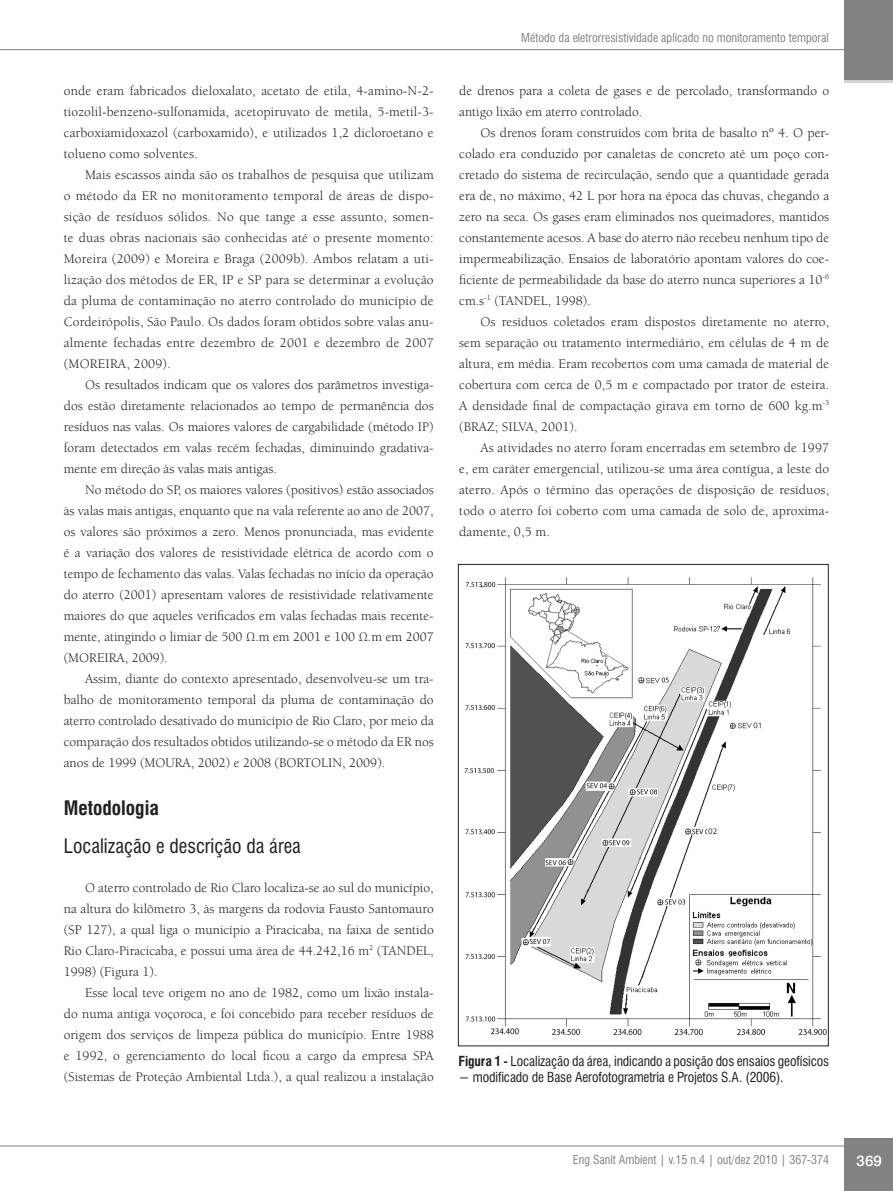
<style>
.page{position:relative;width:893px;height:1191px;background:#fff}
.page>*{position:absolute;margin:0;border:0;box-sizing:border-box;transform-origin:0 0}
._04_1_sub2{font:condensed 19.5px "Swiss 721 BT";color:#231f20}
._04_0_sub1{font:700 condensed 19.5px "Swiss 721 BT";color:#231f20}
.t1{font:500 15px "Swiss 721 BT";color:#fff}
._05_0_texto_txt{font:13.5px/21px "Berkeley Std";color:#231f20;text-align:justify}
._07_0_tabela-img-tit{font:condensed 13.5px/16.2px "Swiss 721 BT";letter-spacing:-.01em;color:#231f20}
._09_0_cabecalho{font:condensed 12px "Swiss 721 BT";color:#808285}
.s1{font-weight:700}
</style>
<div class="page">
<hr style="left:0;top:49px;width:866px;height:1px;background:#808285">
<hr style="left:0;top:1145px;width:874px;height:1px;background:#808285">
<div style="left:845px;top:0;width:48px;height:82px;background:#d1d2d4"></div>
<div style="left:845px;top:0;width:48px;height:80px;background:#808285"></div>
<div style="left:845px;top:1138px;width:48px;height:53px;background:#808285"></div>
<img style="left:464px;top:577px;width:362px;height:458px">
<p class="_05_0_texto_txt" style="left:64px;top:80px;width:371px">onde eram fabricados dieloxalato, acetato de etila, 4-amino-N-2- tiozolil-benzeno-sulfonamida, acetopiruvato de metila, 5-metil-3- carboxiamidoxazol (carboxamido), e utilizados 1,2 dicloroetano e tolueno como solventes.</p>
<p class="_05_0_texto_txt" style="left:64px;top:164px;width:371px;text-indent:21px">Mais escassos ainda são os trabalhos de pesquisa que utilizam o método da ER no monitoramento temporal de áreas de dispo&shy;sição de resíduos sólidos. No que tange a esse assunto, somen&shy;te duas obras nacionais são conhecidas até o presente momento:<br>Moreira (2009) e Moreira e Braga (2009b). Ambos relatam a uti&shy;lização dos métodos de ER, IP e SP para se determinar a evolução da pluma de contaminação no aterro controlado do município de Cordeirópolis, São Paulo. Os dados foram obtidos sobre valas anu&shy;almente fechadas entre dezembro de 2001 e dezembro de 2007 (MOREIRA, 2009).</p>
<p class="_05_0_texto_txt" style="left:64px;top:374px;width:371px;text-indent:21px">Os resultados indicam que os valores dos parâmetros investiga&shy;dos estão diretamente relacionados ao tempo de permanência dos resíduos nas valas. Os maiores valores de cargabilidade (método IP) foram detectados em valas recém fechadas, diminuindo gradativa&shy;mente em direção às valas mais antigas.</p>
<p class="_05_0_texto_txt" style="left:64px;top:479px;width:371px;text-indent:21px">No método do SP, os maiores valores (positivos) estão associados às valas mais antigas, enquanto que na vala referente ao ano de 2007, os valores são próximos a zero. Menos pronunciada, mas evidente é a variação dos valores de resistividade elétrica de acordo com o tempo de fechamento das valas. Valas fechadas no início da operação do aterro (2001) apresentam valores de resistividade relativamente maiores do que aqueles verificados em valas fechadas mais recente&shy;mente, atingindo o limiar de 500 Ω.m em 2001 e 100 Ω.m em 2007 (MOREIRA, 2009).</p>
<p class="_05_0_texto_txt" style="left:64px;top:668px;width:371px;text-indent:21px">Assim, diante do contexto apresentado, desenvolveu-se um tra&shy;balho de monitoramento temporal da pluma de contaminação do aterro controlado desativado do município de Rio Claro, por meio da comparação dos resultados obtidos utilizando-se o método da ER nos anos de 1999 (MOURA, 2002) e 2008 (BORTOLIN, 2009).</p>
<p class="_04_0_sub1" style="left:64px;top:796px;width:97px">Metodologia</p>
<p class="_04_1_sub2" style="left:64px;top:834px;width:239px">Localização e descrição da área</p>
<p class="_05_0_texto_txt" style="left:64px;top:877px;width:371px;text-indent:21px">O aterro controlado de Rio Claro localiza-se ao sul do município, na altura do kilômetro 3, às margens da rodovia Fausto Santomauro (SP 127), a qual liga o município a Piracicaba, na faixa de sentido Rio Claro-Piracicaba, e possui uma área de 44.242,16 m<sup>2</sup> (TANDEL, 1998) (Figura 1).</p>
<p class="_05_0_texto_txt" style="left:64px;top:982px;width:371px;text-indent:21px">Esse local teve origem no ano de 1982, como um lixão instala&shy;do numa antiga voçoroca, e foi concebido para receber resíduos de origem dos serviços de limpeza pública do município. Entre 1988 e 1992, o gerenciamento do local ficou a cargo da empresa SPA (Sistemas de Proteção Ambiental Ltda.), a qual realizou a instalação</p>
<p class="_09_0_cabecalho" style="left:521px;top:30px;width:309px">Método da eletrorresistividade aplicado no monitoramento temporal</p>
<p class="_05_0_texto_txt" style="left:459px;top:80px;width:371px">de drenos para a coleta de gases e de percolado, transformando o antigo lixão em aterro controlado.</p>
<p class="_05_0_texto_txt" style="left:459px;top:122px;width:371px;text-indent:21px">Os drenos foram construídos com brita de basalto nº 4. O per&shy;colado era conduzido por canaletas de concreto até um poço con&shy;cretado do sistema de recirculação, sendo que a quantidade gerada era de, no máximo, 42 L por hora na época das chuvas, chegando a zero na seca. Os gases eram eliminados nos queimadores, mantidos constantemente acesos. A base do aterro não recebeu nenhum tipo de impermeabilização. Ensaios de laboratório apontam valores do coe&shy;ficiente de permeabilidade da base do aterro nunca superiores a 10<sup>-6 </sup>cm.s<sup>-1</sup> (TANDEL, 1998).</p>
<p class="_05_0_texto_txt" style="left:459px;top:311px;width:371px;text-indent:21px">Os resíduos coletados eram dispostos diretamente no aterro, sem separação ou tratamento intermediário, em células de 4 m de altura, em média. Eram recobertos com uma camada de material de cobertura com cerca de 0,5 m e compactado por trator de esteira.<br>A densidade final de compactação girava em torno de 600 kg.m<sup>-3 </sup>(BRAZ; SILVA, 2001).</p>
<p class="_05_0_texto_txt" style="left:459px;top:437px;width:371px;text-indent:21px">As atividades no aterro foram encerradas em setembro de 1997 e, em caráter emergencial, utilizou-se uma área contígua, a leste do aterro. Após o término das operações de disposição de resíduos, todo o aterro foi coberto com uma camada de solo de, aproxima&shy;damente, 0,5 m.</p>
<p class="_07_0_tabela-img-tit" style="left:459px;top:1052px;width:372px"><span class="s1">Figura 1 -</span> Localização da área, indicando a posição dos ensaios geofísicos − modificado de Base Aerofotogrametria e Projetos S.A. (2006).</p>
<p class="_09_0_cabecalho" style="left:573px;top:1152px;width:258px">Eng Sanit Ambient | v.15 n.4 | out/dez 2010 | 367-374</p>
<p class="t1" style="left:857px;top:1151px;width:27px">369</p>
</div>
